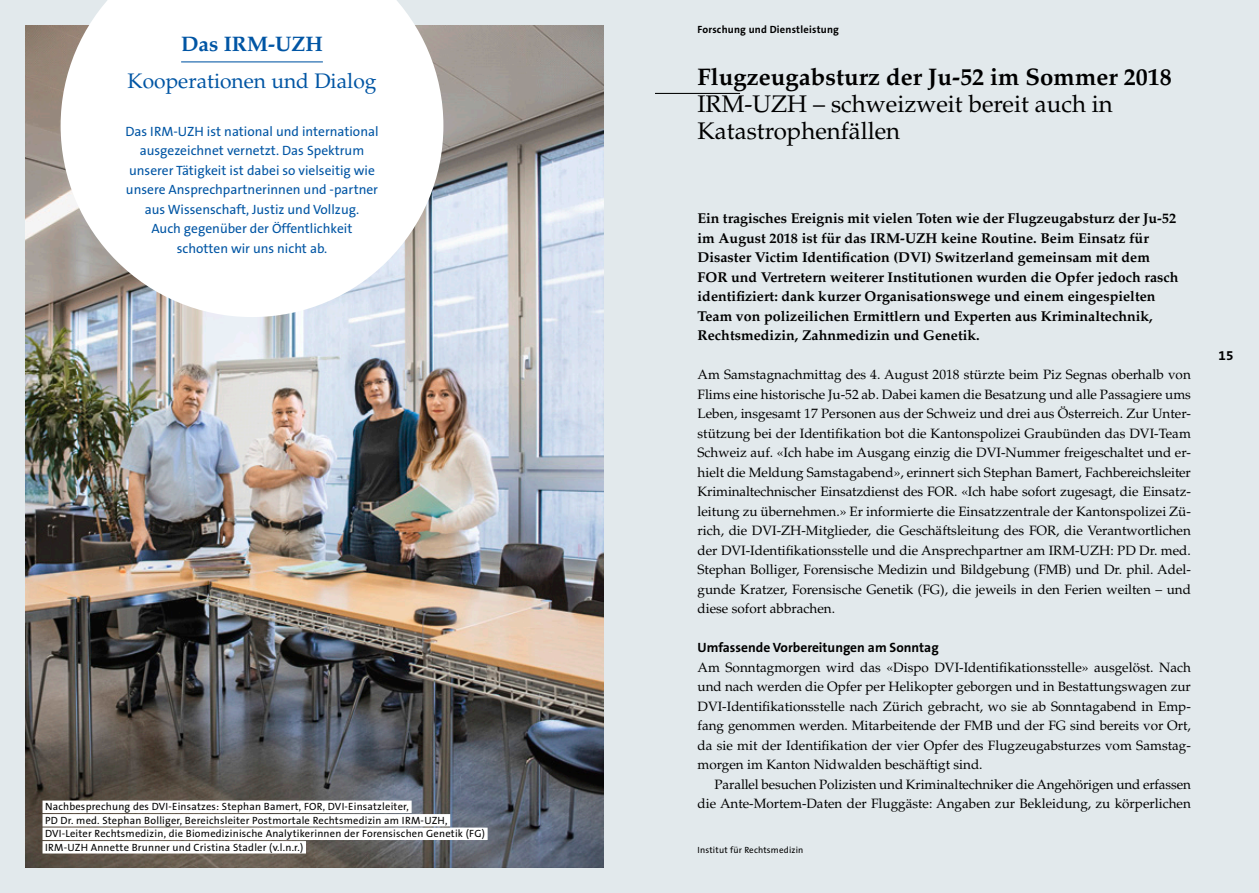
<style>
.page{position:relative;width:1259px;height:893px;background:#e2e9ec}
.page>*{position:absolute;margin:0;border:0;box-sizing:border-box;transform-origin:0 0}
.t1{font:24px/27px "Palatino LT Std";color:#000}
.t2{font:700 24px "Palatino LT Std";color:#000}
.t3{font:21px "Palatino LT Std";color:#0055a4}
.t4{font:700 21px "Palatino LT Std";color:#0055a4}
.t5{font:700 14.25px/19.5px "Palatino LT Std";color:#000}
.t6{font:13.5px/19.5px "Palatino LT Std";color:#000;text-align:justify}
.t7{font:13.5px/19.5px "The Sans B5 Plain";color:#0055a4;text-align:center}
.t8{font:700 13.5px "The Sans B7";color:#000}
.t9{font:10.5px/13.5px "The Sans B5 Plain";letter-spacing:.02em;color:#000}
.t10{font:700 10.5px "The Sans B7";letter-spacing:.02em;color:#000}
.t11{font:9px "The Sans B5 Plain";letter-spacing:.02em;color:#000}
</style>
<div class="page">
<hr style="left:655px;top:93px;width:85px;height:1px;background:#000">
<img style="left:26px;top:26px;width:578px;height:841px">
<svg style="left:61px;top:0;width:382px;height:317px;background:#f3f3f4"></svg>
<hr style="left:181px;top:61px;width:142px;height:1px;background:#0055a4">
<div style="left:43px;top:801px;width:369px;height:12px;background:#fff"></div>
<div style="left:43px;top:814px;width:407px;height:12px;background:#fff"></div>
<div style="left:43px;top:828px;width:444px;height:12px;background:#fff"></div>
<div style="left:43px;top:841px;width:263px;height:12px;background:#fff"></div>
<h2 class="t4" style="left:181px;top:31px;width:143px">Das IRM-UZH</h2>
<h2 class="t3" style="left:127px;top:68px;width:250px">Kooperationen und Dialog</h2>
<p class="t7" style="left:125px;top:122px;width:255px">Das IRM-UZH ist national und international ausgezeichnet vernetzt. Das Spektrum unserer Tätigkeit ist dabei so vielseitig wie unsere Ansprechpartnerinnen und -partner aus Wissenschaft, Justiz und Vollzug.<br>Auch gegenüber der Öffentlichkeit schotten wir uns nicht ab.</p>
<p class="t9" style="left:45px;top:800px;width:441px">Nachbesprechung des DVI-Einsatzes: Stephan Bamert, FOR, DVI-Einsatzleiter,<br>PD Dr. med. Stephan Bolliger, Bereichsleiter Postmortale Rechtsmedizin am IRM-UZH, DVI-Leiter Rechtsmedizin, die Biomedizinische Analytikerinnen der Forensischen Genetik (FG)<br>IRM-UZH Annette Brunner und Cristina Stadler (v.l.n.r.)</p>
<p class="t10" style="left:697px;top:24px;width:143px">Forschung und Dienstleistung</p>
<h1 class="t2" style="left:697px;top:63px;width:475px">Flugzeugabsturz der Ju-52 im Sommer 2018</h1>
<h1 class="t1" style="left:697px;top:91px;width:417px">IRM-UZH – schweizweit bereit auch in<br>Katastrophenfällen</h1>
<p class="t5" style="left:697px;top:209px;width:482px">Ein tragisches Ereignis mit vielen Toten wie der Flugzeugabsturz der Ju-52 im August 2018 ist für das IRM-UZH keine Routine. Beim Einsatz für Disaster Victim Identification (DVI) Switzerland gemeinsam mit dem FOR und Vertretern weiterer Institutionen wurden die Opfer jedoch rasch identifiziert: dank kurzer Organisationswege und einem eingespielten Team von polizeilichen Ermittlern und Experten aus Kriminaltechnik, Rechtsmedizin, Zahnmedizin und Genetik.</p>
<p class="t6" style="left:697px;top:365px;width:495px">Am Samstagnachmittag des 4. August 2018 stürzte beim Piz Segnas oberhalb von Flims eine historische Ju-52 ab. Dabei kamen die Besatzung und alle Passagiere ums Leben, insgesamt 17 Personen aus der Schweiz und drei aus Österreich. Zur Unter&shy;stützung bei der Identifikation bot die Kantonspolizei Graubünden das DVI-Team Schweiz auf. «Ich habe im Ausgang einzig die DVI-Nummer freigeschaltet und er&shy;hielt die Meldung Samstagabend», erinnert sich Stephan Bamert, Fachbereichsleiter Kriminaltechnischer Einsatzdienst des FOR. «Ich habe sofort zugesagt, die Einsatz&shy;leitung zu übernehmen.» Er informierte die Einsatzzentrale der Kantonspolizei Zü&shy;rich, die DVI-ZH-Mitglieder, die Geschäftsleitung des FOR, die Verantwortlichen der DVI-Identifikationsstelle und die Ansprechpartner am IRM-UZH: PD Dr. med.<br>Stephan Bolliger, Forensische Medizin und Bildgebung (FMB) und Dr. phil. Adel&shy;gunde Kratzer, Forensische Genetik (FG), die jeweils in den Ferien weilten – und diese sofort abbrachen.</p>
<p class="t8" style="left:697px;top:641px;width:243px">Umfassende Vorbereitungen am Sonntag</p>
<p class="t6" style="left:697px;top:658px;width:495px">Am Sonntagmorgen wird das «Dispo DVI-Identifikationsstelle» ausgelöst. Nach und nach werden die Opfer per Helikopter geborgen und in Bestattungswagen zur DVI-Identifikationsstelle nach Zürich gebracht, wo sie ab Sonntagabend in Emp&shy;fang genommen werden. Mitarbeitende der FMB und der FG sind bereits vor Ort, da sie mit der Identifikation der vier Opfer des Flugzeugabsturzes vom Samstag&shy;morgen im Kanton Nidwalden beschäftigt sind.</p>
<p class="t6" style="left:697px;top:775px;width:495px;text-align:right">Parallel besuchen Polizisten und Kriminaltechniker die Angehörigen und erfassen die Ante-Mortem-Daten der Fluggäste: Angaben zur Bekleidung, zu körperlichen</p>
<p class="t11" style="left:697px;top:845px;width:107px">Institut für Rechtsmedizin</p>
<p class="t8" style="left:1218px;top:348px;width:16px">15</p>
</div>
